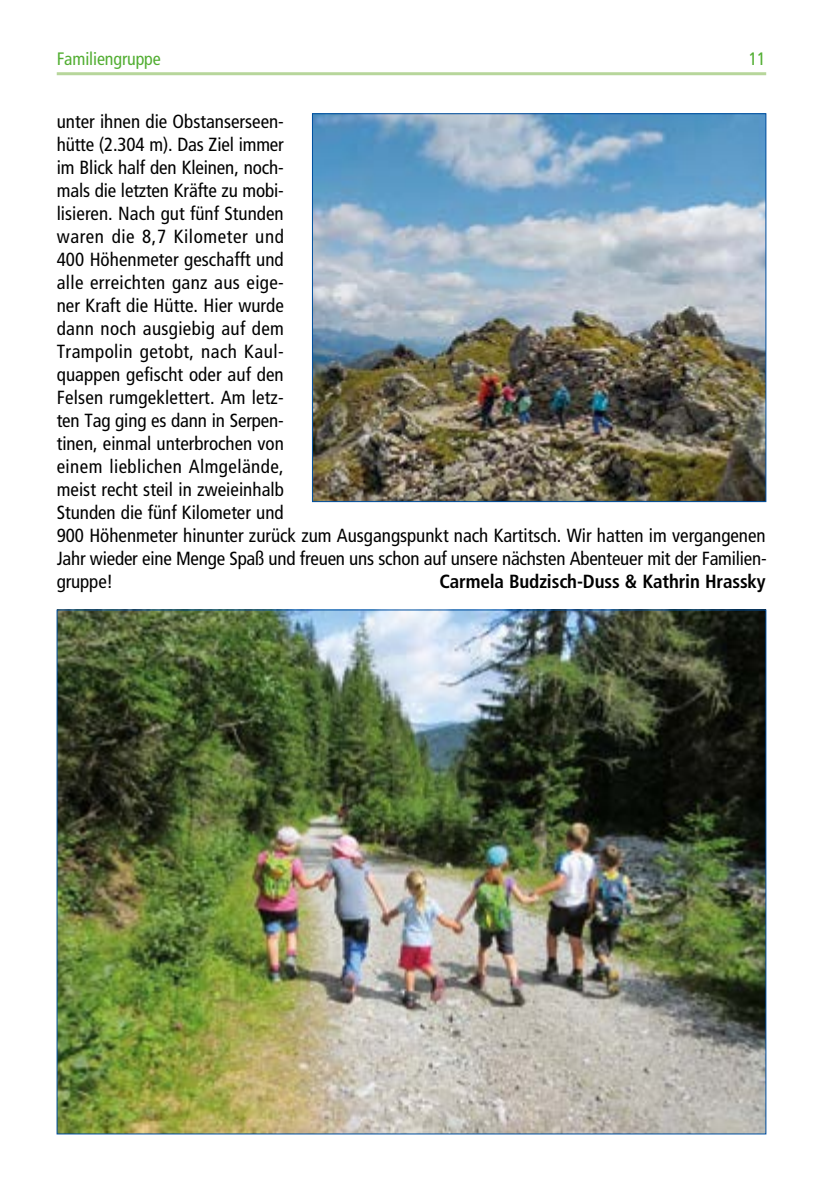
<style>
.page{position:relative;width:840px;height:1191px;background:#fff}
.page>*{position:absolute;margin:0;border:0;box-sizing:border-box;transform-origin:0 0}
.t1{font:condensed 19px/23px "Frutiger";color:#000}
.t2{font:700 condensed 19px "Frutiger";letter-spacing:-.01em;color:#000}
.t3{font:condensed 18px "Frutiger";letter-spacing:-.005em;color:#52ae32}
</style>
<div class="page">
<hr style="left:57px;top:72px;width:708px;height:3px;background:#b7d69b">
<img style="left:314px;top:115px;width:449px;height:385px">
<img style="left:59px;top:611px;width:704px;height:521px">
<p class="t3" style="left:57px;top:48px;width:105px">Familiengruppe</p>
<p class="t3" style="left:748px;top:48px;width:19px">11</p>
<p class="t1" style="left:57px;top:110px;width:711px">unter ihnen die Obstanserseen-<br>hütte (2.304 m). Das Ziel immer<br>im Blick half den Kleinen, noch-<br>mals die letzten Kräfte zu mobi-<br>lisieren. Nach gut fünf Stunden<br>waren die 8,7 Kilometer und<br>400 Höhenmeter geschafft und<br>alle erreichten ganz aus eige-<br>ner Kraft die Hütte. Hier wurde<br>dann noch ausgiebig auf dem<br>Trampolin getobt, nach Kaul-<br>quappen gefischt oder auf den<br>Felsen rumgeklettert. Am letz-<br>ten Tag ging es dann in Serpen-<br>tinen, einmal unterbrochen von<br>einem lieblichen Almgelände,<br>meist recht steil in zweieinhalb<br>Stunden die fünf Kilometer und<br>900 Höhenmeter hinunter zurück zum Ausgangspunkt nach Kartitsch. Wir hatten im vergangenen Jahr wieder eine Menge Spaß und freuen uns schon auf unsere nächsten Abenteuer mit der Familien&shy;gruppe!</p>
<p class="t2" style="left:439px;top:570px;width:328px">Carmela Budzisch-Duss &amp; Kathrin Hrassky</p>
</div>
